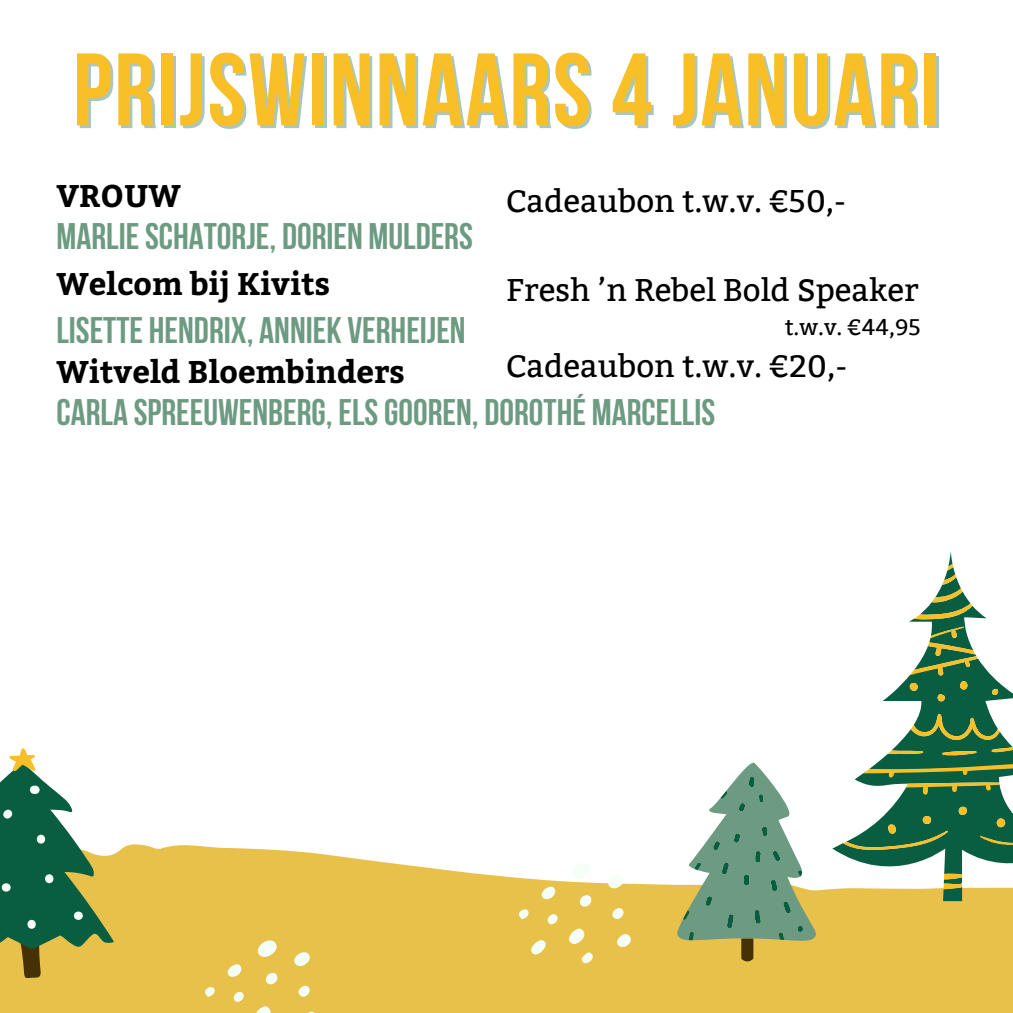
<style>
.page{position:relative;width:1013px;height:1013px;background:#fff}
.page>*{position:absolute;margin:0;border:0;box-sizing:border-box;transform-origin:0 0}
.t1{font:700 102.75px "Bebas Neue";letter-spacing:.02em;color:#f8c026}
.t2{font:700 36.88px "Bebas Neue";color:#6d9b82}
.t3{font:31.25px "Bitter";color:#000}
.t4{font:700 31.25px "Bitter";color:#000}
.t5{font:22.5px "Bitter";color:#000}
</style>
<div class="page">
<svg style="left:0;top:844px;width:1012px;height:168px;background:#eac65b"></svg>
<svg style="left:677px;top:762px;width:139px;height:199px"></svg>
<svg style="left:832px;top:551px;width:180px;height:350px"></svg>
<svg style="left:843px;top:564px;width:169px;height:325px"></svg>
<svg style="left:257px;top:939px;width:20px;height:18px"></svg>
<svg style="left:254px;top:1005px;width:16px;height:7px"></svg>
<svg style="left:293px;top:952px;width:17px;height:15px"></svg>
<svg style="left:302px;top:1011px;width:15px;height:1px"></svg>
<svg style="left:227px;top:963px;width:14px;height:15px"></svg>
<svg style="left:265px;top:972px;width:13px;height:12px"></svg>
<svg style="left:298px;top:985px;width:12px;height:11px"></svg>
<svg style="left:233px;top:991px;width:11px;height:11px"></svg>
<svg style="left:204px;top:986px;width:11px;height:11px"></svg>
<svg style="left:571px;top:862px;width:20px;height:17px"></svg>
<svg style="left:568px;top:927px;width:16px;height:17px"></svg>
<svg style="left:607px;top:874px;width:17px;height:16px"></svg>
<svg style="left:530px;top:939px;width:16px;height:15px"></svg>
<svg style="left:616px;top:933px;width:15px;height:15px"></svg>
<svg style="left:541px;top:886px;width:14px;height:14px"></svg>
<svg style="left:578px;top:895px;width:14px;height:12px"></svg>
<svg style="left:612px;top:908px;width:11px;height:11px"></svg>
<svg style="left:581px;top:952px;width:12px;height:11px"></svg>
<svg style="left:547px;top:914px;width:10px;height:10px"></svg>
<svg style="left:518px;top:908px;width:11px;height:11px"></svg>
<svg style="left:0;top:748px;width:114px;height:230px"></svg>
<h1 class="t1" style="left:73px;top:48px;width:868px">PRIJSWINNAARS 4 JANUARI</h1>
<h3 class="t4" style="left:56px;top:173px;width:126px">VROUW</h3>
<h2 class="t2" style="left:56px;top:221px;width:418px">MARLIESCHATORJE, DORIEN MULDERS</h2>
<h4 class="t4" style="left:56px;top:261px;width:275px">Welcom bij Kivits</h4>
<h2 class="t2" style="left:56px;top:315px;width:411px">LISETTE HENDRIX, ANNIEK VERHEIJEN</h2>
<h4 class="t4" style="left:56px;top:349px;width:350px">Witveld Bloembinders</h4>
<p class="t3" style="left:506px;top:183px;width:341px">Cadeaubon t.w.v. €50,-</p>
<p class="t3" style="left:506px;top:271px;width:413px">Fresh ’n Rebel Bold Speaker</p>
<p class="t5" style="left:784px;top:314px;width:137px">t.w.v. €44,95</p>
<p class="t3" style="left:506px;top:347px;width:342px">Cadeaubon t.w.v. €20,-</p>
<h2 class="t2" style="left:56px;top:397px;width:660px">CARLA SPREEUWENBERG, ELSGOOREN, DOROTHÉ MARCELLIS</h2>
</div>
